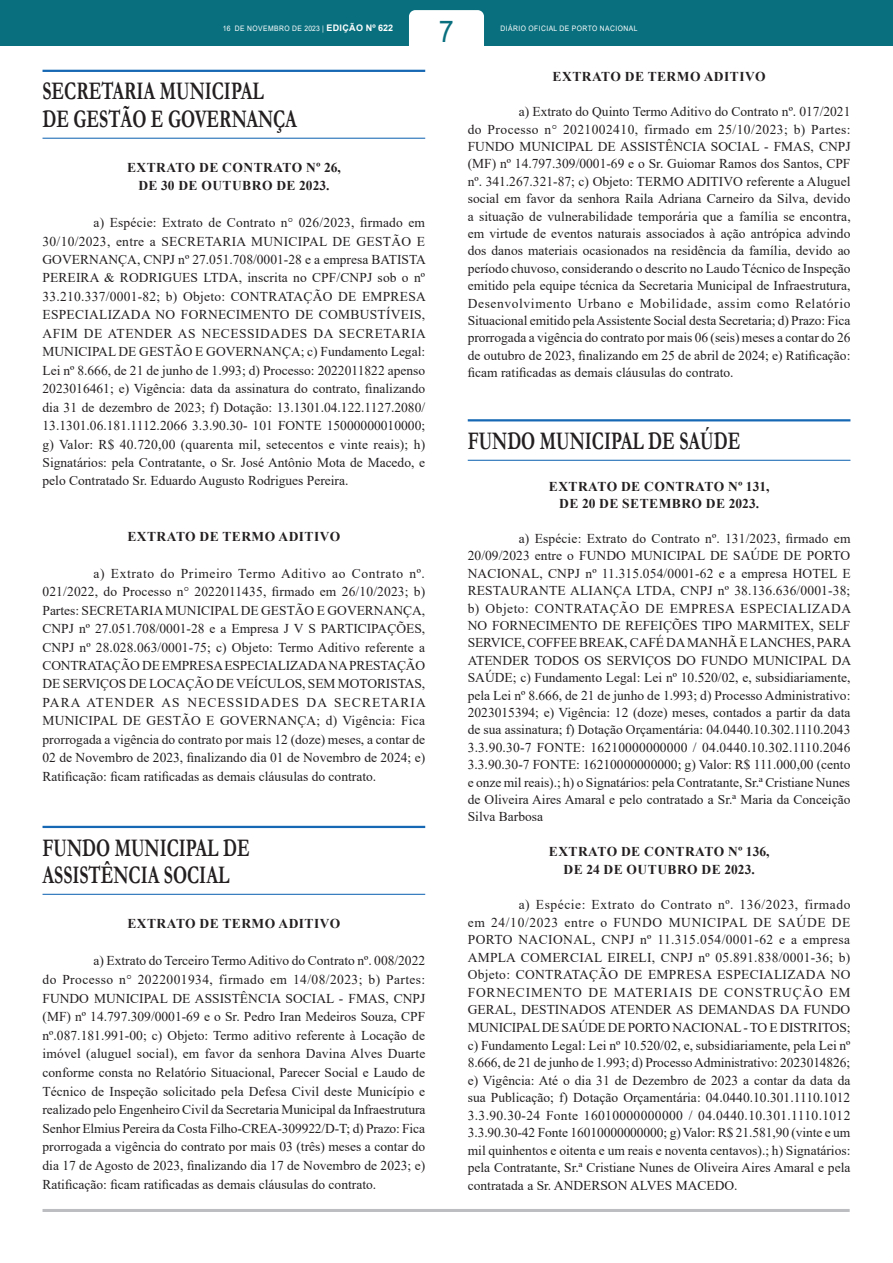
<style>
.page{position:relative;width:893px;height:1263px;background:#fff}
.page>*{position:absolute;margin:0;border:0;box-sizing:border-box;transform-origin:0 0}
.t1{font:30px "Arial";color:#096f7e;scale:.9 1}
.ChancelaOrgaos{font:700 25.5px/27.5px "Garamond";color:#231f20;scale:.7 1}
.TEXTO{font:13.5px/17.4px "Times New Roman";color:#231f20;text-align:justify}
.TITULO{font:700 13.5px/18.5px "Times New Roman";letter-spacing:.035em;color:#231f20;text-align:center}
.t2{font:7.5px "Arial";letter-spacing:.065em;color:#fff;scale:.9 1}
.s1{font-weight:700;font-size:9px}
</style>
<div class="page">
<div style="left:0;top:0;width:893px;height:46px;background:#096f7e"></div>
<div style="left:409px;top:10px;width:75px;height:57px;background:#fff;border-radius:6px"></div>
<hr style="left:43px;top:1209px;width:807px;height:3px;background:#bcbdc0">
<hr style="left:43px;top:70px;width:382px;height:2px;background:#1768b4">
<hr style="left:43px;top:138px;width:382px;height:1px;background:#1768b4">
<hr style="left:43px;top:826px;width:382px;height:2px;background:#1768b4">
<hr style="left:43px;top:894px;width:382px;height:1px;background:#1768b4">
<hr style="left:468px;top:419px;width:382px;height:2px;background:#1768b4">
<hr style="left:468px;top:460px;width:382px;height:1px;background:#1768b4">
<h1 class="t1" style="left:439px;top:11px;width:18px">7</h1>
<p class="t2" style="left:223px;top:24px;width:191px">16 DE NOVEMBRO DE 2023 | <span class="s1">EDIÇÃO Nº 622</span></p>
<p class="t2" style="left:501px;top:24px;width:154px">DIÁRIO OFICIAL DE PORTO NACIONAL</p>
<p class="ChancelaOrgaos" style="left:43px;top:78px;width:365px">SECRETARIA MUNICIPAL<br>DE GESTÃO E GOVERNANÇA</p>
<p class="TITULO" style="left:127px;top:158px;width:215px">EXTRATO DE CONTRATO Nº 26,<br>DE 30 DE OUTUBRO DE 2023.</p>
<p class="TEXTO" style="left:43px;top:213px;width:385px;line-height:18.5px;text-indent:51px">a) Espécie: Extrato de Contrato n° 026/2023, firmado em 30/10/2023, entre a SECRETARIA MUNICIPAL DE GESTÃO E GOVERNANÇA, CNPJ nº 27.051.708/0001-28 e a empresa BATISTA PEREIRA &amp; RODRIGUES LTDA, inscrita no CPF/CNPJ sob o nº 33.210.337/0001-82; b) Objeto: CONTRATAÇÃO DE EMPRESA ESPECIALIZADA NO FORNECIMENTO DE COMBUSTÍVEIS, AFIM DE ATENDER AS NECESSIDADES DA SECRETARIA MUNICIPAL DE GESTÃO E GOVERNANÇA; c) Fundamento Legal:<br>Lei nº 8.666, de 21 de junho de 1.993; d) Processo: 2022011822 apenso 2023016461; e) Vigência: data da assinatura do contrato, finalizando dia 31 de dezembro de 2023; f) Dotação: 13.1301.04.122.1127.2080/ 13.1301.06.181.1112.2066 3.3.90.30- 101 FONTE 15000000010000; g) Valor: R$ 40.720,00 (quarenta mil, setecentos e vinte reais); h)<br>Signatários: pela Contratante, o Sr. José Antônio Mota de Macedo, e pelo Contratado Sr. Eduardo Augusto Rodrigues Pereira.</p>
<p class="TITULO" style="left:127px;top:527px;width:214px">EXTRATO DE TERMO ADITIVO</p>
<p class="TEXTO" style="left:43px;top:563px;width:385px;line-height:18.5px;text-indent:51px">a) Extrato do Primeiro Termo Aditivo ao Contrato nº.<br>021/2022, do Processo n° 2022011435, firmado em 26/10/2023; b)<br>Partes: SECRETARIA MUNICIPAL DE GESTÃO E GOVERNANÇA, CNPJ nº 27.051.708/0001-28 e a Empresa J V S PARTICIPAÇÕES, CNPJ nº 28.028.063/0001-75; c) Objeto: Termo Aditivo referente a CONTRATAÇÃO DE EMPRESA ESPECIALIZADA NA PRESTAÇÃO DE SERVIÇOS DE LOCAÇÃO DE VEÍCULOS, SEM MOTORISTAS, PARA ATENDER AS NECESSIDADES DA SECRETARIA MUNICIPAL DE GESTÃO E GOVERNANÇA; d) Vigência: Fica prorrogada a vigência do contrato por mais 12 (doze) meses, a contar de 02 de Novembro de 2023, finalizando dia 01 de Novembro de 2024; e)<br>Ratificação: ficam ratificadas as demais cláusulas do contrato.</p>
<p class="ChancelaOrgaos" style="left:43px;top:834px;width:297px">FUNDO MUNICIPAL DE<br>ASSISTÊNCIA SOCIAL</p>
<p class="TITULO" style="left:127px;top:914px;width:214px">EXTRATO DE TERMO ADITIVO</p>
<p class="TEXTO" style="left:43px;top:951px;width:384px;line-height:18.6px;text-indent:51px">a) Extrato do Terceiro Termo Aditivo do Contrato nº. 008/2022 do Processo n° 2022001934, firmado em 14/08/2023; b) Partes:<br>FUNDO MUNICIPAL DE ASSISTÊNCIA SOCIAL - FMAS, CNPJ (MF) nº 14.797.309/0001-69 e o Sr. Pedro Iran Medeiros Souza, CPF nº.087.181.991-00; c) Objeto: Termo aditivo referente à Locação de imóvel (aluguel social), em favor da senhora Davina Alves Duarte conforme consta no Relatório Situacional, Parecer Social e Laudo de Técnico de Inspeção solicitado pela Defesa Civil deste Município e realizado pelo Engenheiro Civil da Secretaria Municipal da Infraestrutura Senhor Elmius Pereira da Costa Filho-CREA-309922/D-T; d) Prazo: Fica prorrogada a vigência do contrato por mais 03 (três) meses a contar do dia 17 de Agosto de 2023, finalizando dia 17 de Novembro de 2023; e)<br>Ratificação: ficam ratificadas as demais cláusulas do contrato.</p>
<p class="TITULO" style="left:553px;top:67px;width:214px">EXTRATO DE TERMO ADITIVO</p>
<p class="TEXTO" style="left:468px;top:103px;width:384px;text-indent:51px">a) Extrato do Quinto Termo Aditivo do Contrato nº. 017/2021 do Processo n° 2021002410, firmado em 25/10/2023; b) Partes:<br>FUNDO MUNICIPAL DE ASSISTÊNCIA SOCIAL - FMAS, CNPJ (MF) nº 14.797.309/0001-69 e o Sr. Guiomar Ramos dos Santos, CPF nº. 341.267.321-87; c) Objeto: TERMO ADITIVO referente a Aluguel social em favor da senhora Raila Adriana Carneiro da Silva, devido a situação de vulnerabilidade temporária que a família se encontra, em virtude de eventos naturais associados à ação antrópica advindo dos danos materiais ocasionados na residência da família, devido ao período chuvoso, considerando o descrito no Laudo Técnico de Inspeção emitido pela equipe técnica da Secretaria Municipal de Infraestrutura, Desenvolvimento Urbano e Mobilidade, assim como Relatório Situacional emitido pela Assistente Social desta Secretaria; d) Prazo: Fica prorrogada a vigência do contrato por mais 06 (seis) meses a contar do 26 de outubro de 2023, finalizando em 25 de abril de 2024; e) Ratificação: ficam ratificadas as demais cláusulas do contrato.</p>
<p class="ChancelaOrgaos" style="left:468px;top:427px;width:391px">FUNDO MUNICIPAL DE SAÚDE</p>
<p class="TITULO" style="left:549px;top:477px;width:222px;line-height:17.4px">EXTRATO DE CONTRATO Nº 131,<br>DE 20 DE SETEMBRO DE 2023.</p>
<p class="TEXTO" style="left:468px;top:529px;width:385px;text-indent:51px">a) Espécie: Extrato do Contrato nº. 131/2023, firmado em 20/09/2023 entre o FUNDO MUNICIPAL DE SAÚDE DE PORTO NACIONAL, CNPJ nº 11.315.054/0001-62 e a empresa HOTEL E RESTAURANTE ALIANÇA LTDA, CNPJ nº 38.136.636/0001-38; b) Objeto: CONTRATAÇÃO DE EMPRESA ESPECIALIZADA NO FORNECIMENTO DE REFEIÇÕES TIPO MARMITEX, SELF SERVICE, COFFEE BREAK, CAFÉ DA MANHÃ E LANCHES, PARA ATENDER TODOS OS SERVIÇOS DO FUNDO MUNICIPAL DA SAÚDE; c) Fundamento Legal: Lei nº 10.520/02, e, subsidiariamente, pela Lei nº 8.666, de 21 de junho de 1.993; d) Processo Administrativo:<br>2023015394; e) Vigência: 12 (doze) meses, contados a partir da data de sua assinatura; f) Dotação Orçamentária: 04.0440.10.302.1110.2043<br>3.3.90.30-7 FONTE: 16210000000000 / 04.0440.10.302.1110.2046<br>3.3.90.30-7 FONTE: 16210000000000; g) Valor: R$ 111.000,00 (cento e onze mil reais).; h) o Signatários: pela Contratante, Sr.ª Cristiane Nunes de Oliveira Aires Amaral e pelo contratado a Sr.ª Maria da Conceição Silva Barbosa</p>
<p class="TITULO" style="left:549px;top:843px;width:222px;line-height:17.5px">EXTRATO DE CONTRATO Nº 136,<br>DE 24 DE OUTUBRO DE 2023.</p>
<p class="TEXTO" style="left:468px;top:895px;width:384px;text-indent:51px">a) Espécie: Extrato do Contrato nº. 136/2023, firmado em 24/10/2023 entre o FUNDO MUNICIPAL DE SAÚDE DE PORTO NACIONAL, CNPJ nº 11.315.054/0001-62 e a empresa AMPLA COMERCIAL EIRELI, CNPJ nº 05.891.838/0001-36; b)<br>Objeto: CONTRATAÇÃO DE EMPRESA ESPECIALIZADA NO FORNECIMENTO DE MATERIAIS DE CONSTRUÇÃO EM GERAL, DESTINADOS ATENDER AS DEMANDAS DA FUNDO MUNICIPAL DE SAÚDE DE PORTO NACIONAL - TO E DISTRITOS; c) Fundamento Legal: Lei nº 10.520/02, e, subsidiariamente, pela Lei nº 8.666, de 21 de junho de 1.993; d) Processo Administrativo: 2023014826; e) Vigência: Até o dia 31 de Dezembro de 2023 a contar da data da sua Publicação; f) Dotação Orçamentária: 04.0440.10.301.1110.1012<br>3.3.90.30-24 Fonte 16010000000000 / 04.0440.10.301.1110.1012<br>3.3.90.30-42 Fonte 16010000000000; g) Valor: R$ 21.581,90 (vinte e um mil quinhentos e oitenta e um reais e noventa centavos).; h) Signatários: pela Contratante, Sr.ª Cristiane Nunes de Oliveira Aires Amaral e pela contratada a Sr. ANDERSON ALVES MACEDO.</p>
</div>
